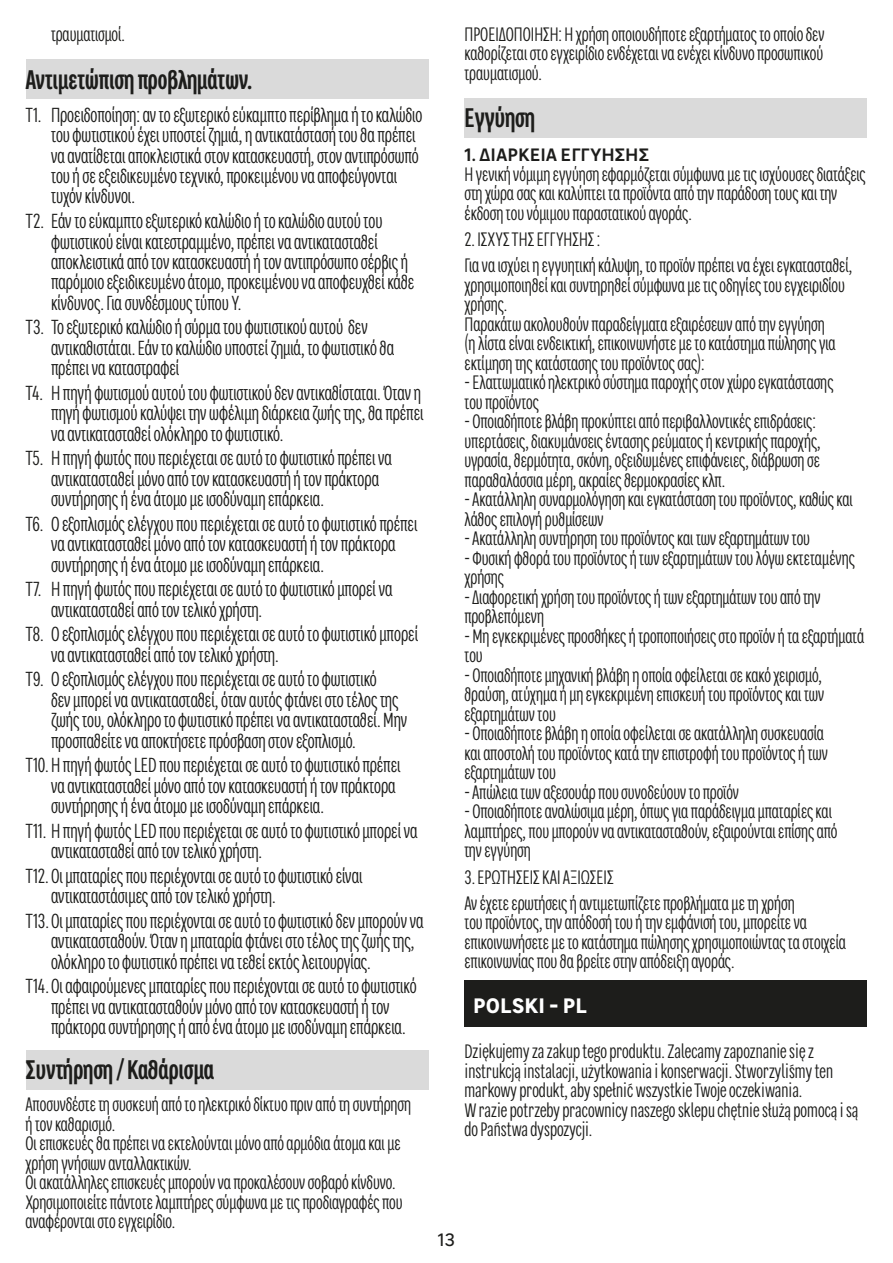
<style>
.page{position:relative;width:893px;height:1263px;background:#fff}
.page>*{position:absolute;margin:0;border:0;box-sizing:border-box;transform-origin:0 0}
.t1{font:700 27px "Leroy Merlin Sans Condensed";letter-spacing:-.005em;color:#1d1d1b}
.country{font:700 21px "Leroy Merlin Sans";letter-spacing:.005em;color:#fff}
.t2{font:20.4px/20.4px "Leroy Merlin Sans Condensed";letter-spacing:-.01em;color:#1d1d1b}
.t3{font:19.5px/19.5px "Leroy Merlin Sans Condensed";letter-spacing:-.005em;color:#1d1d1b}
.titre_gras{font:600 18px "Leroy Merlin Sans";color:#1d1d1b}
.t4{font:18px "Leroy Merlin Sans";color:#1d1d1b}
</style>
<div class="page">
<div style="left:26px;top:59px;width:402px;height:40px;background:#dadada"></div>
<div style="left:26px;top:1050px;width:402px;height:40px;background:#dadada"></div>
<div style="left:464px;top:98px;width:403px;height:40px;background:#dadada"></div>
<div style="left:464px;top:980px;width:403px;height:46px;background:#1d1d1b"></div>
<p class="t3" style="left:51px;top:23px;width:76px">τραυματισμοί.</p>
<p class="t1" style="left:26px;top:61px;width:229px">Αντιμετώπιση προβλημάτων.</p>
<p class="t2" style="left:51px;top:104px;width:373px;text-indent:-26px">T1. Προειδοποίηση: αν το εξωτερικό εύκαμπτο περίβλημα ή το καλώδιο του φωτιστικού έχει υποστεί ζημιά, η αντικατάστασή του θα πρέπει να ανατίθεται αποκλειστικά στον κατασκευαστή, στον αντιπρόσωπό του ή σε εξειδικευμένο τεχνικό, προκειμένου να αποφεύγονται τυχόν κίνδυνοι.</p>
<p class="t2" style="left:51px;top:210px;width:365px;text-indent:-26px">T2. Εάν το εύκαμπτο εξωτερικό καλώδιο ή το καλώδιο αυτού του φωτιστικού είναι κατεστραμμένο, πρέπει να αντικατασταθεί αποκλειστικά από τον κατασκευαστή ή τον αντιπρόσωπο σέρβις ή παρόμοιο εξειδικευμένο άτομο, προκειμένου να αποφευχθεί κάθε κίνδυνος. Για συνδέσμους τύπου Υ.</p>
<p class="t2" style="left:51px;top:317px;width:345px;text-indent:-26px">T3. Το εξωτερικό καλώδιο ή σύρμα του φωτιστικού αυτού δεν αντικαθιστάται. Εάν το καλώδιο υποστεί ζημιά, το φωτιστικό θα πρέπει να καταστραφεί</p>
<p class="t2" style="left:51px;top:382px;width:374px;text-indent:-26px">T4. Η πηγή φωτισμού αυτού του φωτιστικού δεν αντικαθίσταται. Όταν η πηγή φωτισμού καλύψει την ωφέλιμη διάρκεια ζωής της, θα πρέπει να αντικατασταθεί ολόκληρο το φωτιστικό.</p>
<p class="t2" style="left:51px;top:447px;width:343px;text-indent:-26px">T5. Η πηγή φωτός που περιέχεται σε αυτό το φωτιστικό πρέπει να αντικατασταθεί μόνο από τον κατασκευαστή ή τον πράκτορα συντήρησης ή ένα άτομο με ισοδύναμη επάρκεια.</p>
<p class="t2" style="left:51px;top:513px;width:368px;text-indent:-26px">T6. Ο εξοπλισμός ελέγχου που περιέχεται σε αυτό το φωτιστικό πρέπει να αντικατασταθεί μόνο από τον κατασκευαστή ή τον πράκτορα συντήρησης ή ένα άτομο με ισοδύναμη επάρκεια.</p>
<p class="t2" style="left:51px;top:578px;width:343px;text-indent:-26px">T7. Η πηγή φωτός που περιέχεται σε αυτό το φωτιστικό μπορεί να αντικατασταθεί από τον τελικό χρήστη.</p>
<p class="t2" style="left:51px;top:623px;width:369px;text-indent:-26px">T8. Ο εξοπλισμός ελέγχου που περιέχεται σε αυτό το φωτιστικό μπορεί να αντικατασταθεί από τον τελικό χρήστη.</p>
<p class="t2" style="left:51px;top:668px;width:358px;text-indent:-26px">T9. Ο εξοπλισμός ελέγχου που περιέχεται σε αυτό το φωτιστικό<br>δεν μπορεί να αντικατασταθεί, όταν αυτός φτάνει στο τέλος της ζωής του, ολόκληρο το φωτιστικό πρέπει να αντικατασταθεί. Μην προσπαθείτε να αποκτήσετε πρόσβαση στον εξοπλισμό.</p>
<p class="t2" style="left:51px;top:754px;width:351px;text-indent:-26px">T10.Η πηγή φωτός LED που περιέχεται σε αυτό το φωτιστικό πρέπει να αντικατασταθεί μόνο από τον κατασκευαστή ή τον πράκτορα συντήρησης ή ένα άτομο με ισοδύναμη επάρκεια.</p>
<p class="t2" style="left:51px;top:820px;width:368px;text-indent:-26px">T11. Η πηγή φωτός LED που περιέχεται σε αυτό το φωτιστικό μπορεί να αντικατασταθεί από τον τελικό χρήστη.</p>
<p class="t2" style="left:51px;top:865px;width:313px;text-indent:-26px">T12.Οι μπαταρίες που περιέχονται σε αυτό το φωτιστικό είναι αντικαταστάσιμες από τον τελικό χρήστη.</p>
<p class="t2" style="left:51px;top:910px;width:374px;text-indent:-26px">T13.Οι μπαταρίες που περιέχονται σε αυτό το φωτιστικό δεν μπορούν να αντικατασταθούν. Όταν η μπαταρία φτάνει στο τέλος της ζωής της, ολόκληρο το φωτιστικό πρέπει να τεθεί εκτός λειτουργίας.</p>
<p class="t2" style="left:51px;top:975px;width:367px;text-indent:-26px">T14.Οι αφαιρούμενες μπαταρίες που περιέχονται σε αυτό το φωτιστικό πρέπει να αντικατασταθούν μόνο από τον κατασκευαστή ή τον πράκτορα συντήρησης ή από ένα άτομο με ισοδύναμη επάρκεια.</p>
<p class="t1" style="left:26px;top:1051px;width:191px">Συντήρηση / Καθάρισμα</p>
<p class="t3" style="left:26px;top:1094px;width:387px">Αποσυνδέστε τη συσκευή από το ηλεκτρικό δίκτυο πριν από τη συντήρηση ή τον καθαρισμό.<br>Οι επισκευές θα πρέπει να εκτελούνται μόνο από αρμόδια άτομα και με χρήση γνήσιων ανταλλακτικών.<br>Οι ακατάλληλες επισκευές μπορούν να προκαλέσουν σοβαρό κίνδυνο.<br>Χρησιμοποιείτε πάντοτε λαμπτήρες σύμφωνα με τις προδιαγραφές που αναφέρονται στο εγχειρίδιο.</p>
<p class="t3" style="left:464px;top:23px;width:362px;text-align:justify">ΠΡΟΕΙΔΟΠΟΙΗΣΗ: Η χρήση οποιουδήποτε εξαρτήματος το οποίο δεν καθορίζεται στο εγχειρίδιο ενδέχεται να ενέχει κίνδυνο προσωπικού τραυματισμού.</p>
<p class="t1" style="left:464px;top:99px;width:72px">Εγγύηση</p>
<p class="titre_gras" style="left:464px;top:140px;width:186px">1. ΔΙΑΡΚΕΙΑ ΕΓΓΥΗΣΗΣ</p>
<p class="t3" style="left:464px;top:163px;width:403px">Η γενική νόμιμη εγγύηση εφαρμόζεται σύμφωνα με τις ισχύουσες διατάξεις στη χώρα σας και καλύπτει τα προϊόντα από την παράδοση τους και την έκδοση του νόμιμου παραστατικού αγοράς.</p>
<p class="t3" style="left:464px;top:229px;width:137px">2. ΙΣΧΥΣ ΤΗΣ ΕΓΓΥΗΣΗΣ :</p>
<p class="t3" style="left:464px;top:255px;width:389px">Για να ισχύει η εγγυητική κάλυψη, το προϊόν πρέπει να έχει εγκατασταθεί, χρησιμοποιηθεί και συντηρηθεί σύμφωνα με τις οδηγίες του εγχειριδίου χρήσης.<br>Παρακάτω ακολουθούν παραδείγματα εξαιρέσεων από την εγγύηση<br>(η λίστα είναι ενδεικτική, επικοινωνήστε με το κατάστημα πώλησης για εκτίμηση της κατάστασης του προϊόντος σας):</p>
<p class="t3" style="left:464px;top:372px;width:370px">- Ελαττωματικό ηλεκτρικό σύστημα παροχής στον χώρο εγκατάστασης του προϊόντος</p>
<p class="t3" style="left:464px;top:411px;width:358px">- Οποιαδήποτε βλάβη προκύπτει από περιβαλλοντικές επιδράσεις: υπερτάσεις, διακυμάνσεις έντασης ρεύματος ή κεντρικής παροχής, υγρασία, θερμότητα, σκόνη, οξειδωμένες επιφάνειες, διάβρωση σε παραθαλάσσια μέρη, ακραίες θερμοκρασίες κλπ.</p>
<p class="t3" style="left:464px;top:489px;width:390px">- Ακατάλληλη συναρμολόγηση και εγκατάσταση του προϊόντος, καθώς και λάθος επιλογή ρυθμίσεων</p>
<p class="t3" style="left:464px;top:528px;width:347px">- Ακατάλληλη συντήρηση του προϊόντος και των εξαρτημάτων του</p>
<p class="t3" style="left:464px;top:548px;width:392px">- Φυσική φθορά του προϊόντος ή των εξαρτημάτων του λόγω εκτεταμένης χρήσης</p>
<p class="t3" style="left:464px;top:587px;width:358px">- Διαφορετική χρήση του προϊόντος ή των εξαρτημάτων του από την προβλεπόμενη</p>
<p class="t3" style="left:464px;top:626px;width:401px">- Μη εγκεκριμένες προσθήκες ή τροποποιήσεις στο προϊόν ή τα εξαρτήματά του</p>
<p class="t3" style="left:464px;top:665px;width:361px">- Οποιαδήποτε μηχανική βλάβη η οποία οφείλεται σε κακό χειρισμό, θραύση, ατύχημα ή μη εγκεκριμένη επισκευή του προϊόντος και των εξαρτημάτων του</p>
<p class="t3" style="left:464px;top:723px;width:365px">- Οποιαδήποτε βλάβη η οποία οφείλεται σε ακατάλληλη συσκευασία και αποστολή του προϊόντος κατά την επιστροφή του προϊόντος ή των εξαρτημάτων του</p>
<p class="t3" style="left:464px;top:782px;width:276px">- Απώλεια των αξεσουάρ που συνοδεύουν το προϊόν</p>
<p class="t3" style="left:464px;top:801px;width:374px">- Οποιαδήποτε αναλώσιμα μέρη, όπως για παράδειγμα μπαταρίες και λαμπτήρες, που μπορούν να αντικατασταθούν, εξαιρούνται επίσης από την εγγύηση</p>
<p class="t3" style="left:464px;top:866px;width:151px">3. ΕΡΩΤΗΣΕΙΣ ΚΑΙ ΑΞΙΩΣΕΙΣ</p>
<p class="t3" style="left:464px;top:893px;width:383px">Αν έχετε ερωτήσεις ή αντιμετωπίζετε προβλήματα με τη χρήση<br>του προϊόντος, την απόδοσή του ή την εμφάνισή του, μπορείτε να επικοινωνήσετε με το κατάστημα πώλησης χρησιμοποιώντας τα στοιχεία επικοινωνίας που θα βρείτε στην απόδειξη αγοράς.</p>
<p class="country" style="left:473px;top:988px;width:117px">POLSKI - PL</p>
<p class="t3" style="left:464px;top:1041px;width:395px">Dziękujemy za zakup tego produktu. Zalecamy zapoznanie się z instrukcją instalacji, użytkowania i konserwacji. Stworzyliśmy ten markowy produkt, aby spełnić wszystkie Twoje oczekiwania.<br>W razie potrzeby pracownicy naszego sklepu chętnie służą pomocą i są do Państwa dyspozycji.</p>
<p class="t4" style="left:438px;top:1225px;width:19px">13</p>
</div>
